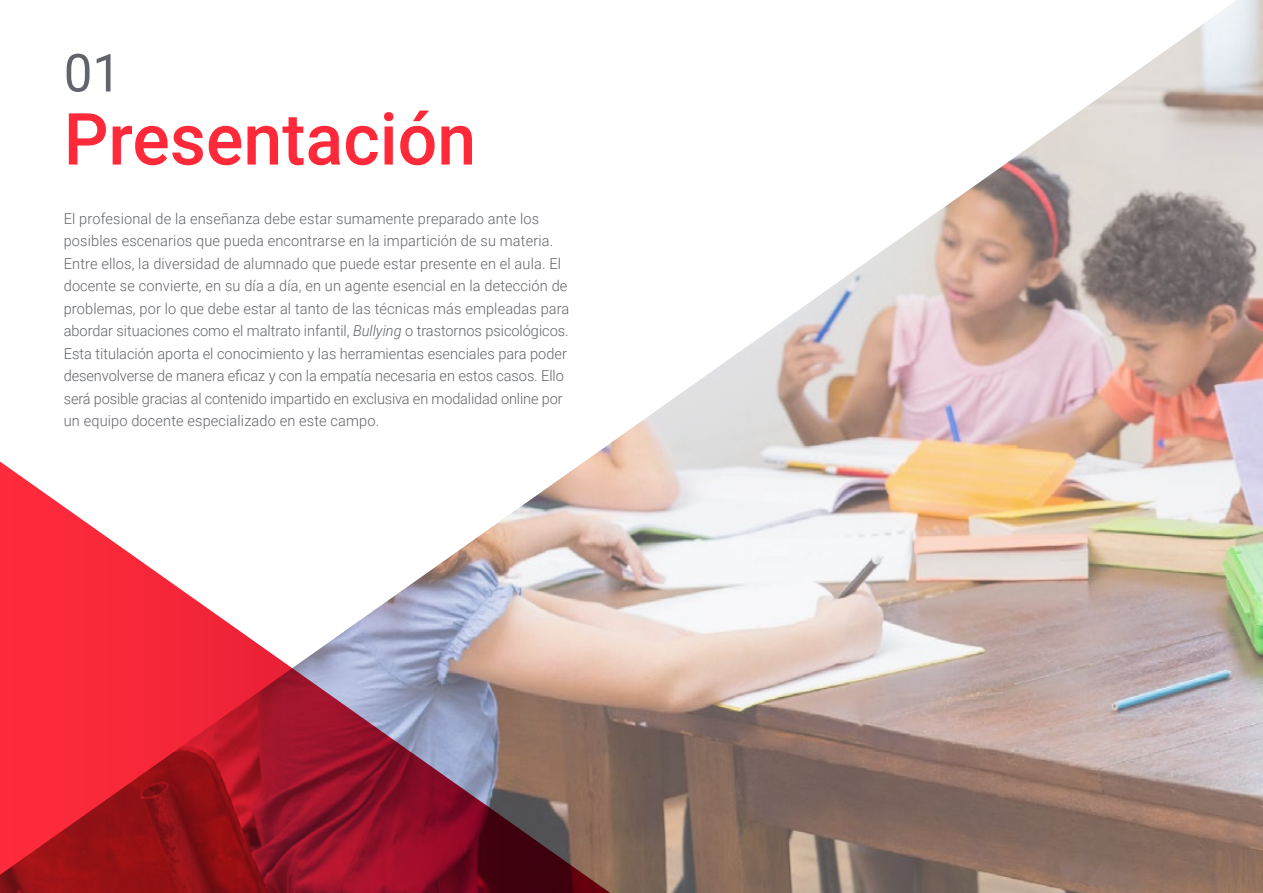
<style>
.page{position:relative;width:1263px;height:893px;background:#fff}
.page>*{position:absolute;margin:0;border:0;box-sizing:border-box;transform-origin:0 0}
.t1{font:500 72px "Roboto";color:#ff293a}
.t2{font:52.5px "Roboto";color:#61646a}
.t3{font:300 15px/22.5px "Roboto";letter-spacing:.01em;color:#61646a}
.s1{font-style:italic}
</style>
<div class="page">
<img style="left:607px;top:0;width:656px;height:893px">
<svg style="left:0;top:446px;width:640px;height:447px"></svg>
<h2 class="t2" style="left:64px;top:36px;width:59px">01</h2>
<h1 class="t1" style="left:64px;top:89px;width:414px">Presentación</h1>
<p class="t3" style="left:64px;top:207px;width:507px">El profesional de la enseñanza debe estar sumamente preparado ante los posibles escenarios que pueda encontrarse en la impartición de su materia.<br>Entre ellos, la diversidad de alumnado que puede estar presente en el aula. El docente se convierte, en su día a día, en un agente esencial en la detección de problemas, por lo que debe estar al tanto de las técnicas más empleadas para abordar situaciones como el maltrato infantil, <span class="s1">Bullying</span> o trastornos psicológicos.<br>Esta titulación aporta el conocimiento y las herramientas esenciales para poder desenvolverse de manera eficaz y con la empatía necesaria en estos casos. Ello será posible gracias al contenido impartido en exclusiva en modalidad online por un equipo docente especializado en este campo.</p>
</div>
